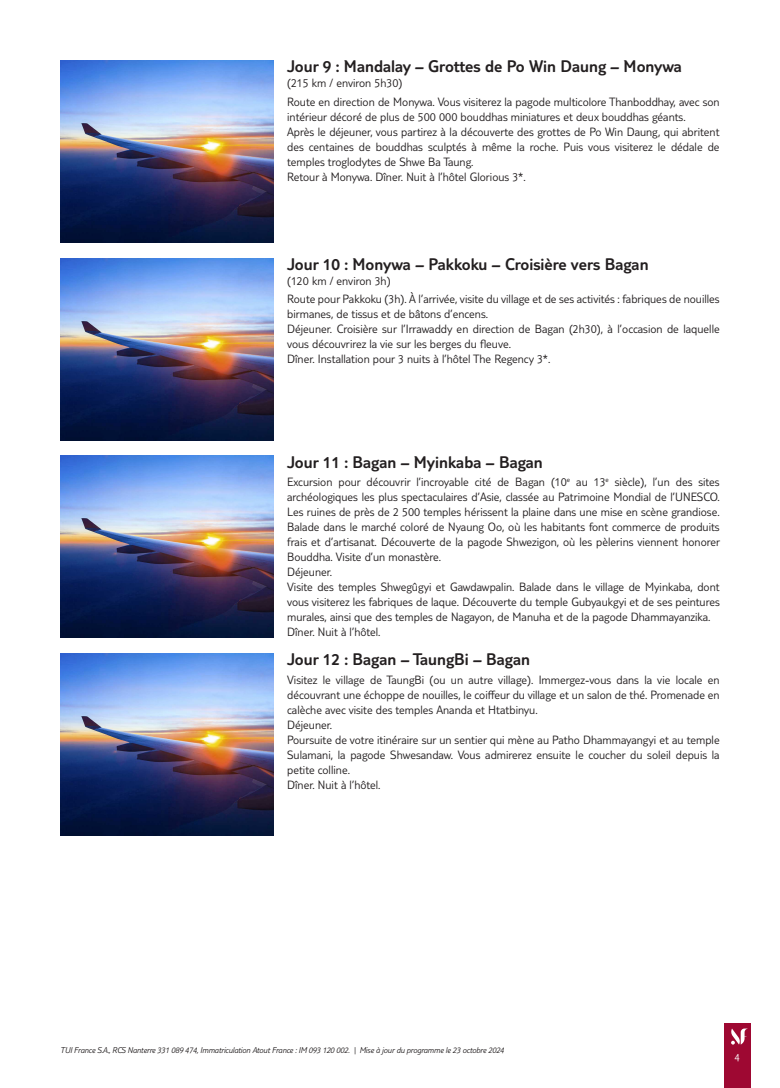
<style>
.page{position:relative;width:780px;height:1088px;background:#fff}
.page>*{position:absolute;margin:0;border:0;box-sizing:border-box;transform-origin:0 0}
.t1{font:300 17.5px "TUI Type";color:#231f20}
.t2{font:300 12.5px/15px "TUI Type";color:#231f20}
.t3{font:300 11.25px "TUI Type";color:#fff}
.t4{font:italic 300 8.75px "TUI Type";letter-spacing:-.02em;color:#231f20}
</style>
<div class="page">
<div style="left:724px;top:1023px;width:26px;height:65px;background:#9e0832"></div>
<svg style="left:731px;top:1028px;width:17px;height:16px"></svg>
<img style="left:60px;top:60px;width:213px;height:182px">
<img style="left:60px;top:258px;width:213px;height:182px">
<img style="left:60px;top:456px;width:213px;height:182px">
<img style="left:60px;top:654px;width:213px;height:182px">
<h1 class="t1" style="left:287px;top:56px;width:396px">Jour 9 : Mandalay – Grottes de Po Win Daung – Monywa</h1>
<p class="t2" style="left:287px;top:73px;width:434px;line-height:18.5px">(215 km / environ 5h30)<br>Route en direction de Monywa. Vous visiterez la pagode multicolore Thanboddhay, avec son</p>
<p class="t2" style="left:287px;top:109px;width:434px">intérieur décoré de plus de 500 000 bouddhas miniatures et deux bouddhas géants.<br>Après le déjeuner, vous partirez à la découverte des grottes de Po Win Daung, qui abritent des centaines de bouddhas sculptés à même la roche. Puis vous visiterez le dédale de temples troglodytes de Shwe Ba Taung.<br>Retour à Monywa. Dîner. Nuit à l’hôtel Glorious 3*.</p>
<h1 class="t1" style="left:287px;top:254px;width:363px">Jour 10 : Monywa – Pakkoku – Croisière vers Bagan</h1>
<p class="t2" style="left:287px;top:271px;width:434px;line-height:18.5px">(120 km / environ 3h)<br>Route pour Pakkoku (3h). À l’arrivée, visite du village et de ses activités : fabriques de nouilles</p>
<p class="t2" style="left:287px;top:306px;width:434px">birmanes, de tissus et de bâtons d’encens.<br>Déjeuner. Croisière sur l’Irrawaddy en direction de Bagan (2h30), à l’occasion de laquelle vous découvrirez la vie sur les berges du fleuve.<br>Dîner. Installation pour 3 nuits à l’hôtel The Regency 3*.</p>
<h1 class="t1" style="left:287px;top:452px;width:257px">Jour 11 : Bagan – Myinkaba – Bagan</h1>
<p class="t2" style="left:287px;top:474px;width:434px">Excursion pour découvrir l’incroyable cité de Bagan (10<sup>e</sup> au 13<sup>e</sup> siècle), l’un des sites archéologiques les plus spectaculaires d’Asie, classée au Patrimoine Mondial de l’UNESCO.<br>Les ruines de près de 2 500 temples hérissent la plaine dans une mise en scène grandiose.<br>Balade dans le marché coloré de Nyaung Oo, où les habitants font commerce de produits frais et d’artisanat. Découverte de la pagode Shwezigon, où les pèlerins viennent honorer Bouddha. Visite d’un monastère.<br>Déjeuner.<br>Visite des temples Shwegûgyi et Gawdawpalin. Balade dans le village de Myinkaba, dont vous visiterez les fabriques de laque. Découverte du temple Gubyaukgyi et de ses peintures murales, ainsi que des temples de Nagayon, de Manuha et de la pagode Dhammayanzika.<br>Dîner. Nuit à l’hôtel.</p>
<h1 class="t1" style="left:287px;top:649px;width:244px">Jour 12 : Bagan – TaungBi – Bagan</h1>
<p class="t2" style="left:287px;top:672px;width:434px">Visitez le village de TaungBi (ou un autre village). Immergez-vous dans la vie locale en découvrant une échoppe de nouilles, le coiffeur du village et un salon de thé. Promenade en calèche avec visite des temples Ananda et Htatbinyu.<br>Déjeuner.<br>Poursuite de votre itinéraire sur un sentier qui mène au Patho Dhammayangyi et au temple Sulamani, la pagode Shwesandaw. Vous admirerez ensuite le coucher du soleil depuis la petite colline.<br>Dîner. Nuit à l’hôtel.</p>
<p class="t4" style="left:60px;top:1045px;width:445px">TUI France S.A., RCS Nanterre 331 089 474, Immatriculation Atout France : IM 093 120 002. | Mise à jour du programme le 23 octobre 2024</p>
<p class="t3" style="left:734px;top:1050px;width:7px">4</p>
</div>
